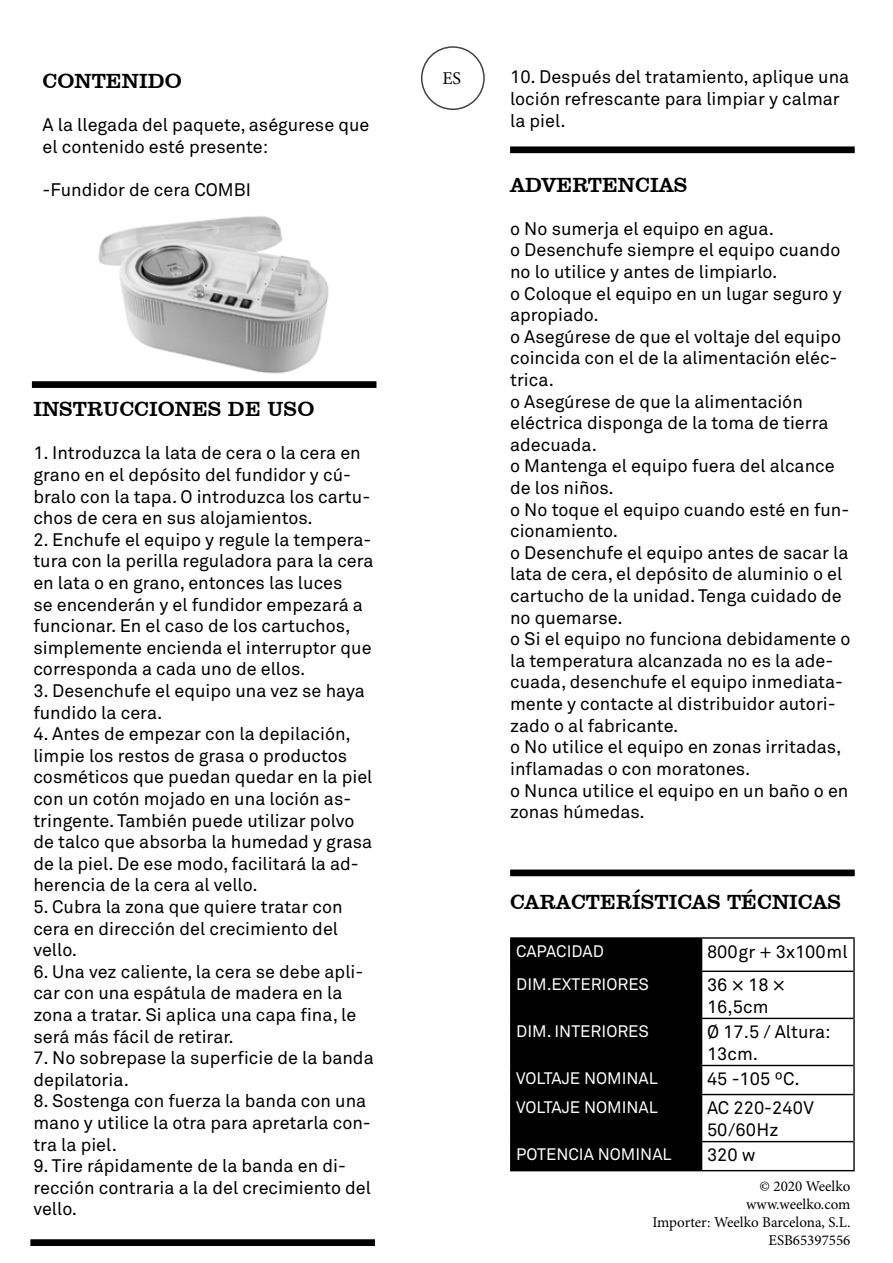
<style>
.page{position:relative;width:893px;height:1263px;background:#fff}
.page>*{position:absolute;margin:0;border:0;box-sizing:border-box;transform-origin:0 0}
.t1{font:21px "Clarendon BT";color:#000}
.t2{font:21px "Clarendon BT";color:#030304}
.t3{font:18px/21.6px "Akkurat Std";color:#000}
.t4{font:18px "Minion Pro";color:#000}
.t5{font:16.5px "Akkurat Std";color:#fdfefc}
.t6{font:15px/18px "Minion Pro";color:#000;text-align:right}
</style>
<div class="page">
<div style="left:32px;top:381px;width:344px;height:7px;border:4px solid #000"></div>
<div style="left:421px;top:46px;width:64px;height:64px;border:2px solid #424241;border-radius:50%"></div>
<div style="left:510px;top:146px;width:345px;height:7px;border:4px solid #000"></div>
<div style="left:30px;top:1239px;width:345px;height:7px;border:4px solid #000"></div>
<img style="left:98px;top:216px;width:231px;height:158px">
<hr style="left:510px;top:937px;width:192px;height:2px;background:#000">
<hr style="left:702px;top:937px;width:153px;height:2px;background:#000">
<hr style="left:702px;top:970px;width:151px;height:2px;background:#000">
<hr style="left:702px;top:1018px;width:151px;height:1px;background:#000">
<hr style="left:702px;top:1065px;width:151px;height:1px;background:#000">
<hr style="left:702px;top:1094px;width:151px;height:1px;background:#000">
<hr style="left:702px;top:1141px;width:151px;height:1px;background:#000">
<hr style="left:702px;top:1170px;width:153px;height:1px;background:#000">
<hr style="left:853px;top:939px;width:2px;height:32px;background:#000">
<hr style="left:853px;top:971px;width:2px;height:47px;background:#000">
<hr style="left:853px;top:1018px;width:2px;height:47px;background:#000">
<hr style="left:853px;top:1065px;width:2px;height:29px;background:#000">
<hr style="left:853px;top:1094px;width:2px;height:47px;background:#000">
<div style="left:510px;top:938px;width:192px;height:233px;background:#000"></div>
<hr style="left:853px;top:1141px;width:2px;height:29px;background:#000">
<div style="left:510px;top:869px;width:345px;height:7px;border:4px solid #000"></div>
<p class="t2" style="left:43px;top:67px;width:141px">CONTENIDO</p>
<p class="t3" style="left:43px;top:114px;width:328px">A la llegada del paquete, aségurese que el contenido esté presente:</p>
<p class="t3" style="left:43px;top:179px;width:210px">-Fundidor de cera COMBI</p>
<p class="t1" style="left:33px;top:396px;width:282px">INSTRUCCIONES DE USO</p>
<p class="t3" style="left:33px;top:442px;width:338px">1. Introduzca la lata de cera o la cera en grano en el depósito del fundidor y cú&shy;bralo con la tapa. O introduzca los cartu&shy;chos de cera en sus alojamientos.</p>
<p class="t3" style="left:33px;top:529px;width:342px">2. Enchufe el equipo y regule la tempera&shy;tura con la perilla reguladora para la cera en lata o en grano, entonces las luces<br>se encenderán y el fundidor empezará a funcionar. En el caso de los cartuchos, simplemente encienda el interruptor que corresponda a cada uno de ellos.</p>
<p class="t3" style="left:33px;top:680px;width:333px">3. Desenchufe el equipo una vez se haya fundido la cera.</p>
<p class="t3" style="left:33px;top:723px;width:341px">4. Antes de empezar con la depilación, limpie los restos de grasa o productos cosméticos que puedan quedar en la piel con un cotón mojado en una loción as&shy;tringente. También puede utilizar polvo de talco que absorba la humedad y grasa de la piel. De ese modo, facilitará la ad&shy;herencia de la cera al vello.</p>
<p class="t3" style="left:33px;top:896px;width:311px">5. Cubra la zona que quiere tratar con cera en dirección del crecimiento del vello.</p>
<p class="t3" style="left:33px;top:961px;width:331px">6. Una vez caliente, la cera se debe apli&shy;car con una espátula de madera en la zona a tratar. Si aplica una capa fina, le será más fácil de retirar.</p>
<p class="t3" style="left:33px;top:1047px;width:342px">7. No sobrepase la superficie de la banda depilatoria.</p>
<p class="t3" style="left:33px;top:1090px;width:339px">8. Sostenga con fuerza la banda con una mano y utilice la otra para apretarla con&shy;tra la piel.</p>
<p class="t3" style="left:33px;top:1155px;width:339px">9. Tire rápidamente de la banda en di&shy;rección contraria a la del crecimiento del vello.</p>
<p class="t4" style="left:442px;top:66px;width:20px">ES</p>
<p class="t3" style="left:510px;top:66px;width:341px">10. Después del tratamiento, aplique una loción refrescante para limpiar y calmar la piel.</p>
<p class="t1" style="left:510px;top:171px;width:179px">ADVERTENCIAS</p>
<p class="t3" style="left:510px;top:218px;width:265px">o No sumerja el equipo en agua.</p>
<p class="t3" style="left:510px;top:239px;width:332px">o Desenchufe siempre el equipo cuando no lo utilice y antes de limpiarlo.</p>
<p class="t3" style="left:510px;top:283px;width:333px">o Coloque el equipo en un lugar seguro y apropiado.</p>
<p class="t3" style="left:510px;top:326px;width:332px">o Asegúrese de que el voltaje del equipo coincida con el de la alimentación eléc&shy;trica.</p>
<p class="t3" style="left:510px;top:391px;width:320px">o Asegúrese de que la alimentación eléctrica disponga de la toma de tierra adecuada.</p>
<p class="t3" style="left:510px;top:455px;width:326px">o Mantenga el equipo fuera del alcance de los niños.</p>
<p class="t3" style="left:510px;top:499px;width:341px">o No toque el equipo cuando esté en fun&shy;cionamiento.</p>
<p class="t3" style="left:510px;top:542px;width:340px">o Desenchufe el equipo antes de sacar la lata de cera, el depósito de aluminio o el cartucho de la unidad. Tenga cuidado de no quemarse.</p>
<p class="t3" style="left:510px;top:628px;width:342px">o Si el equipo no funciona debidamente o la temperatura alcanzada no es la ade&shy;cuada, desenchufe el equipo inmediata&shy;mente y contacte al distribuidor autori&shy;zado o al fabricante.</p>
<p class="t3" style="left:510px;top:736px;width:333px">o No utilice el equipo en zonas irritadas, inflamadas o con moratones.</p>
<p class="t3" style="left:510px;top:779px;width:340px">o Nunca utilice el equipo en un baño o en zonas húmedas.</p>
<p class="t1" style="left:510px;top:889px;width:332px">CARACTERÍSTICAS TÉCNICAS</p>
<p class="t5" style="left:516px;top:941px;width:89px">CAPACIDAD</p>
<p class="t3" style="left:707px;top:941px;width:142px">800gr + 3x100ml</p>
<p class="t5" style="left:516px;top:974px;width:134px">DIM.EXTERIORES</p>
<p class="t3" style="left:707px;top:974px;width:80px">36 × 18 ×<br>16,5cm</p>
<p class="t5" style="left:516px;top:1022px;width:134px">DIM. INTERIORES</p>
<p class="t3" style="left:707px;top:1021px;width:125px">Ø 17.5 / Altura:<br>13cm.</p>
<p class="t5" style="left:516px;top:1069px;width:143px">VOLTAJE NOMINAL</p>
<p class="t3" style="left:707px;top:1068px;width:94px">45 -105 ºC.</p>
<p class="t5" style="left:516px;top:1098px;width:143px">VOLTAJE NOMINAL</p>
<p class="t3" style="left:707px;top:1097px;width:108px">AC 220-240V<br>50/60Hz</p>
<p class="t5" style="left:516px;top:1145px;width:157px">POTENCIA NOMINAL</p>
<p class="t3" style="left:707px;top:1144px;width:50px">320 w</p>
<p class="t6" style="left:746px;top:1177px;width:106px">© 2020 Weelko www.weelko.com</p>
<p class="t6" style="left:652px;top:1213px;width:200px">Importer: Weelko Barcelona, S.L.</p>
<p class="t6" style="left:769px;top:1231px;width:83px">ESB65397556</p>
</div>
